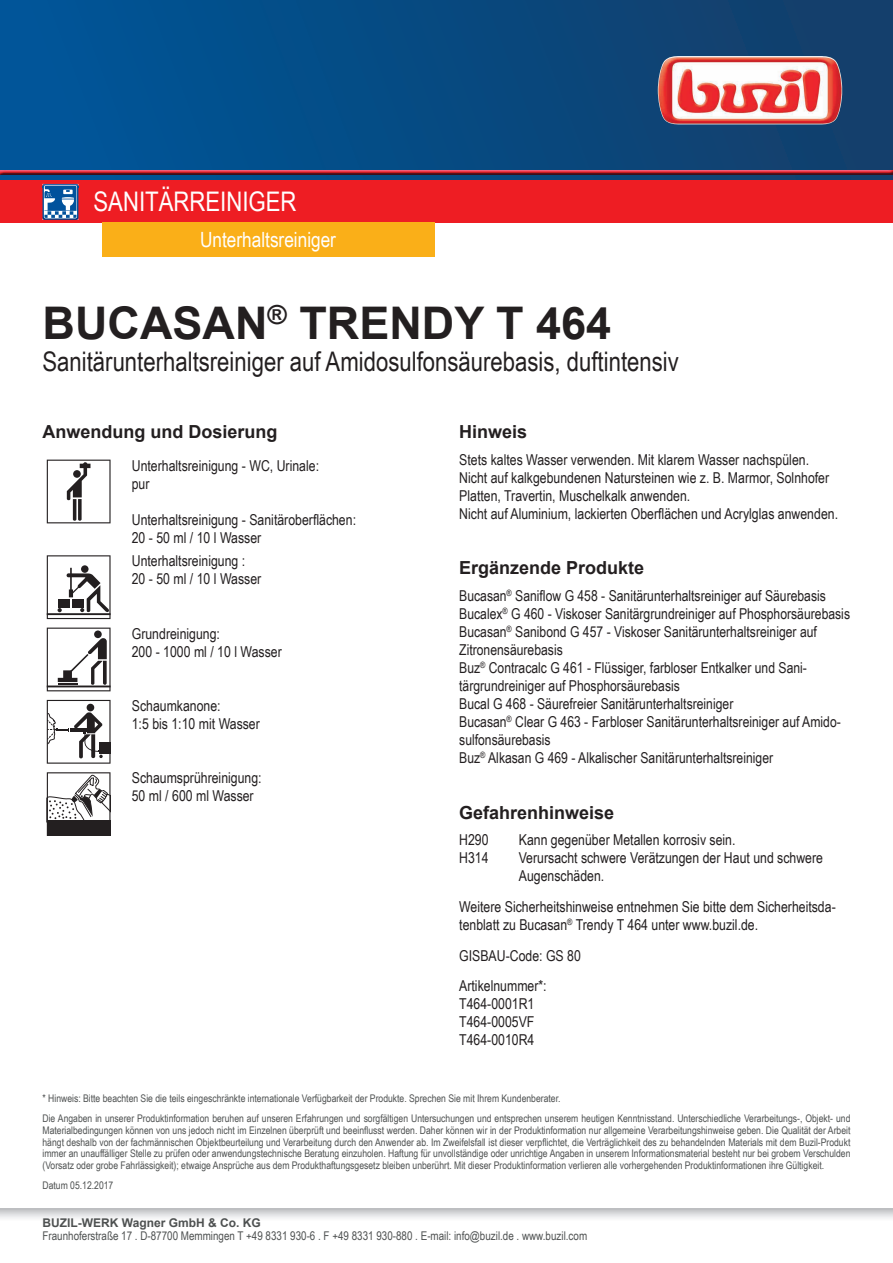
<style>
.page{position:relative;width:893px;height:1263px;background:#fff}
.page>*{position:absolute;margin:0;border:0;box-sizing:border-box;transform-origin:0 0}
.t1{font:700 45px "Arial";color:#231f20}
.t2{font:27px "Arial Narrow";color:#231f20}
.t3{font:27px "Arial Narrow";color:#fff}
.t4{font:21px "Arial Narrow";color:#fff}
.t5{font:700 18px "Arial";color:#231f20}
.t6{font:15px/18px "Arial Narrow";color:#231f20}
.t7{font:12px "Arial Narrow";color:#4e5151}
.t8{font:700 12px "Arial";color:#4e5151}
.t9{font:10.5px/11.7px "Arial Narrow";color:#4e5151}
</style>
<div class="page">
<div style="left:0;top:0;width:893px;height:180px;background:linear-gradient(to right,#00569a,#143e69)"></div>
<img style="left:658px;top:56px;width:184px;height:68px">
<svg style="left:0;top:1209px;width:893px;height:9px;background:#d9dadc"></svg>
<div style="left:0;top:169px;width:893px;height:6px;background:#015599;opacity:.75"></div>
<div style="left:0;top:180px;width:893px;height:43px;background:#ee1d23"></div>
<img style="left:43px;top:184px;width:35px;height:36px">
<svg style="left:44px;top:185px;width:35px;height:33px"></svg>
<div style="left:102px;top:223px;width:333px;height:34px;background:#faaf18"></div>
<svg style="left:47px;top:460px;width:64px;height:63px"></svg>
<svg style="left:47px;top:555px;width:64px;height:64px"></svg>
<svg style="left:47px;top:628px;width:64px;height:63px"></svg>
<svg style="left:47px;top:700px;width:64px;height:64px"></svg>
<svg style="left:47px;top:772px;width:64px;height:64px"></svg>
<h2 class="t3" style="left:94px;top:182px;width:204px">Sanitärreiniger</h2>
<h3 class="t4" style="left:200px;top:224px;width:138px">Unterhaltsreiniger</h3>
<h1 class="t1" style="left:43px;top:293px;width:570px">BUCASAN<sup>®</sup> TRENDY T 464</h1>
<h2 class="t2" style="left:43px;top:342px;width:638px">Sanitärunterhaltsreiniger auf Amidosulfonsäurebasis, duftintensiv</h2>
<p class="t5" style="left:43px;top:420px;width:237px">Anwendung und Dosierung</p>
<p class="t6" style="left:132px;top:456px;width:189px">Unterhaltsreinigung - WC, Urinale: pur</p>
<p class="t6" style="left:132px;top:510px;width:226px">Unterhaltsreinigung - Sanitäroberflächen:<br>20 - 50 ml / 10 l Wasser</p>
<p class="t6" style="left:132px;top:551px;width:131px">Unterhaltsreinigung :<br>20 - 50 ml / 10 l Wasser</p>
<p class="t6" style="left:132px;top:624px;width:152px">Grundreinigung:<br>200 - 1000 ml / 10 l Wasser</p>
<p class="t6" style="left:132px;top:696px;width:130px">Schaumkanone:<br>1:5 bis 1:10 mit Wasser</p>
<p class="t6" style="left:132px;top:768px;width:131px">Schaumsprühreinigung:<br>50 ml / 600 ml Wasser</p>
<p class="t5" style="left:459px;top:420px;width:70px">Hinweis</p>
<p class="t6" style="left:459px;top:450px;width:380px">Stets kaltes Wasser verwenden. Mit klarem Wasser nachspülen.<br>Nicht auf kalkgebundenen Natursteinen wie z. B. Marmor, Solnhofer Platten, Travertin, Muschelkalk anwenden.<br>Nicht auf Aluminium, lackierten Oberflächen und Acrylglas anwenden.</p>
<p class="t5" style="left:459px;top:556px;width:187px">Ergänzende Produkte</p>
<p class="t6" style="left:459px;top:586px;width:392px">Bucasan<sup>®</sup> Saniflow G 458 - Sanitärunterhaltsreiniger auf Säurebasis Bucalex<sup>®</sup> G 460 - Viskoser Sanitärgrundreiniger auf Phosphorsäurebasis Bucasan<sup>®</sup> Sanibond G 457 - Viskoser Sanitärunterhaltsreiniger auf Zitronensäurebasis<br>Buz<sup>®</sup> Contracalc G 461 - Flüssiger, farbloser Entkalker und Sani&shy;tärgrundreiniger auf Phosphorsäurebasis<br>Bucal G 468 - Säurefreier Sanitärunterhaltsreiniger<br>Bucasan<sup>®</sup> Clear G 463 - Farbloser Sanitärunterhaltsreiniger auf Amido&shy;sulfonsäurebasis<br>Buz<sup>®</sup> Alkasan G 469 - Alkalischer Sanitärunterhaltsreiniger</p>
<p class="t5" style="left:459px;top:800px;width:157px">Gefahrenhinweise</p>
<p class="t6" style="left:459px;top:830px;width:31px">H290</p>
<p class="t6" style="left:519px;top:830px;width:218px">Kann gegenüber Metallen korrosiv sein.</p>
<p class="t6" style="left:459px;top:848px;width:31px">H314</p>
<p class="t6" style="left:519px;top:848px;width:306px">Verursacht schwere Verätzungen der Haut und schwere<br>Augenschäden.</p>
<p class="t6" style="left:459px;top:897px;width:378px">Weitere Sicherheitshinweise entnehmen Sie bitte dem Sicherheitsda&shy;tenblatt zu Bucasan<sup>®</sup> Trendy T 464 unter www.buzil.de.</p>
<p class="t6" style="left:459px;top:939px;width:123px;line-height:30.8px">GISBAU-Code: GS 80<br>Artikelnummer*:</p>
<p class="t6" style="left:459px;top:994px;width:77px;text-align:justify">T464-0001R1<br>T464-0005VF T464-0010R4</p>
<p class="t9" style="left:43px;top:1088px;width:809px;line-height:20.2px">* Hinweis: Bitte beachten Sie die teils eingeschränkte internationale Verfügbarkeit der Produkte. Sprechen Sie mit Ihrem Kundenberater.<br>Die Angaben in unserer Produktinformation beruhen auf unseren Erfahrungen und sorgfältigen Untersuchungen und entsprechen unserem heutigen Kenntnisstand. Unterschiedliche Verarbeitungs-, Objekt- und</p>
<p class="t9" style="left:43px;top:1124px;width:809px;text-align:justify">Materialbedingungen können von uns jedoch nicht im Einzelnen überprüft und beeinflusst werden. Daher können wir in der Produktinformation nur allgemeine Verarbeitungshinweise geben. Die Qualität der Arbeit hängt deshalb von der fachmännischen Objektbeurteilung und Verarbeitung durch den Anwender ab. Im Zweifelsfall ist dieser verpflichtet, die Verträglichkeit des zu behandelnden Materials mit dem Buzil-Produkt immer an unauffälliger Stelle zu prüfen oder anwendungstechnische Beratung einzuholen. Haftung für unvollständige oder unrichtige Angaben in unserem Informationsmaterial besteht nur bei grobem Verschulden (Vorsatz oder grobe Fahrlässigkeit); etwaige Ansprüche aus dem Produkthaftungsgesetz bleiben unberührt. Mit dieser Produktinformation verlieren alle vorhergehenden Produktinformationen ihre Gültigkeit.</p>
<p class="t9" style="left:43px;top:1179px;width:72px">Datum 05.12.2017</p>
<p class="t8" style="left:43px;top:1215px;width:220px">BUZIL-WERK Wagner GmbH &amp; Co. KG</p>
<p class="t7" style="left:43px;top:1227px;width:546px">Fraunhoferstraße 17 . D-87700 Memmingen T +49 8331 930-6 . F +49 8331 930-880 . E-mail: info@buzil.de . www.buzil.com</p>
</div>
